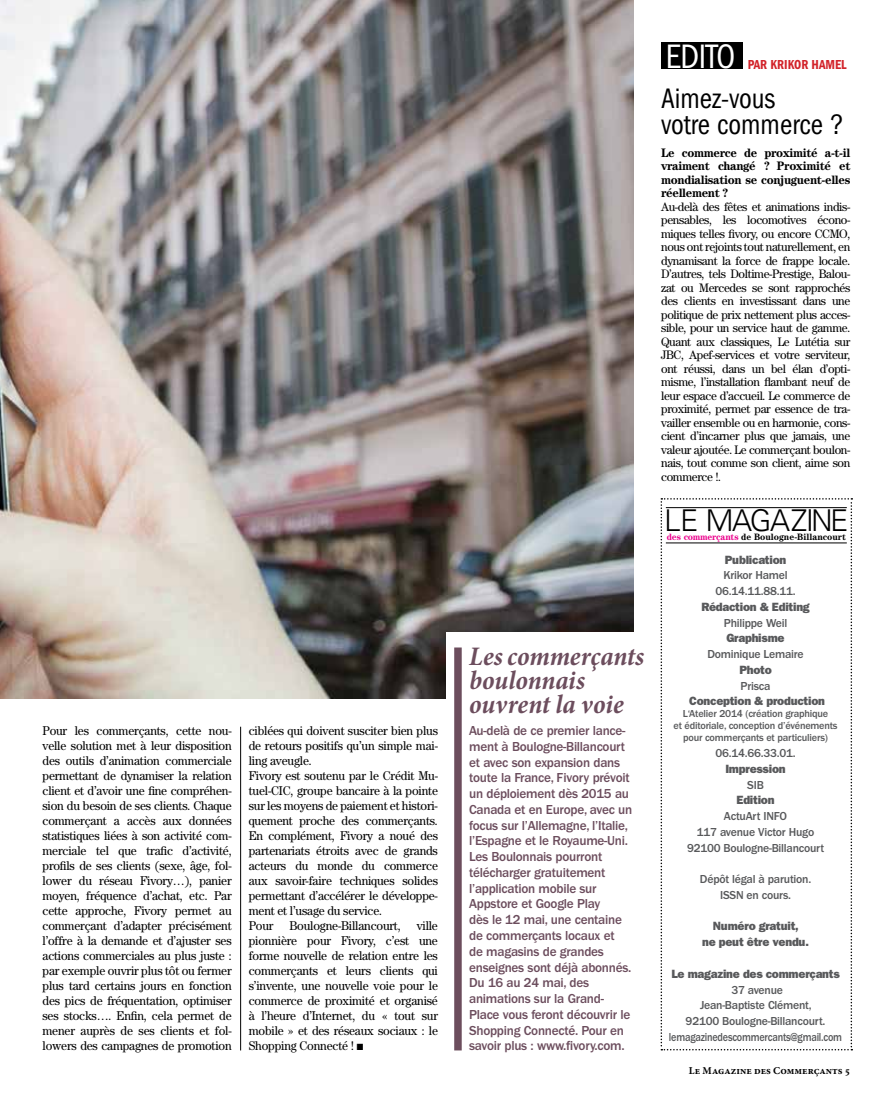
<style>
.page{position:relative;width:893px;height:1093px;background:#fff}
.page>*{position:absolute;margin:0;border:0;box-sizing:border-box;transform-origin:0 0}
.t1{font:condensed 35.1px "ITC Franklin Gothic Std";letter-spacing:-.015em;color:#fff;scale:.95 1}
.t2{font:300 30px "Univers LT";letter-spacing:-.06em;color:#000}
.t3{font:condensed 29.25px/25.5px "ITC Franklin Gothic Std";color:#000;scale:.95 1}
.t4{font:italic 700 condensed 27px/24px "Minion Pro";letter-spacing:-.005em;color:#6c4d5d}
.t5{font:500 13.5px/15.8px "ITC Franklin Gothic Std";letter-spacing:-.02em;color:#6c4d5d}
.t6{font:13.5px "ITC Franklin Gothic Std Dm Cd";color:#d2232a;scale:.95 1}
.t7{font:12.75px/15px "Century Std";letter-spacing:-.015em;color:#000;text-align:justify;scale:.94 1}
.t8{font:12.3px/13.5px "Century Std";letter-spacing:-.03em;color:#000;text-align:justify;scale:.96 1}
.t9{font:700 12.3px/13.5px "Century Std";letter-spacing:-.03em;color:#000;text-align:justify;scale:.96 1}
.t10{font:500 12px/15.8px "ITC Franklin Gothic Std";letter-spacing:-.02em;color:#58595b;text-align:center}
.t11{font:12px/15.8px "ITC Franklin Gothic Std Hvy";letter-spacing:-.02em;color:#58595b;text-align:center}
.t12{font:500 10.5px/12px "ITC Franklin Gothic Std";letter-spacing:-.02em;color:#58595b;text-align:center}
.t13{font:700 10.5px "Minion Pro";color:#000}
.t14{font:700 9.3px "Century Std";color:#000;scale:.96 1}
.s1{color:#ec008c}
</style>
<div class="page">
<img style="left:0;top:0;width:634px;height:698px">
<div style="left:446px;top:632px;width:198px;height:152px;background:#fff"></div>
<div style="left:454px;top:647px;width:8px;height:403px;background:#6c4d5d"></div>
<hr style="left:240px;top:727px;width:1px;height:323px;background:#000">
<svg style="left:661px;top:498px;width:191px;height:552px"></svg>
<div style="left:661px;top:42px;width:81px;height:27px;background:#000"></div>
<p class="t7" style="left:43px;top:723px;width:203px">Pour les commerçants, cette nou&shy;velle solution met à leur disposition des outils d’animation commerciale permettant de dynamiser la relation client et d’avoir une fine compréhen&shy;sion du besoin de ses clients. Chaque commerçant a accès aux données statistiques liées à son activité com&shy;merciale tel que trafic d’activité, profils de ses clients (sexe, âge, fol&shy;lower du réseau Fivory…), panier moyen, fréquence d’achat, etc. Par cette approche, Fivory permet au commerçant d’adapter précisément l’offre à la demande et d’ajuster ses actions commerciales au plus juste : par exemple ouvrir plus tôt ou fermer plus tard certains jours en fonction des pics de fréquentation, optimiser ses stocks…. Enfin, cela permet de mener auprès de ses clients et fol&shy;lowers des campagnes de promotion</p>
<p class="t7" style="left:249px;top:723px;width:203px;text-align:left">ciblées qui doivent susciter bien plus de retours positifs qu’un simple mai&shy;ling aveugle.<br>Fivory est soutenu par le Crédit Mu&shy;tuel-CIC, groupe bancaire à la pointe sur les moyens de paiement et histori&shy;quement proche des commerçants.<br>En complément, Fivory a noué des partenariats étroits avec de grands acteurs du monde du commerce aux savoir-faire techniques solides permettant d’accélérer le développe&shy;ment et l’usage du service.<br>Pour Boulogne-Billancourt, ville pionnière pour Fivory, c’est une forme nouvelle de relation entre les commerçants et leurs clients qui s’invente, une nouvelle voie pour le commerce de proximité et organisé à l’heure d’Internet, du « tout sur mobile » et des réseaux sociaux : le Shopping Connecté ! ■</p>
<h3 class="t4" style="left:469px;top:644px;width:177px">Les commerçants boulonnais ouvrent la voie</h3>
<p class="t5" style="left:469px;top:723px;width:165px">Au-delà de ce premier lance&shy;ment à Boulogne-Billancourt et avec son expansion dans toute la France, Fivory prévoit un déploiement dès 2015 au<br>Canada et en Europe, avec un focus sur l’Allemagne, l’Italie, l’Espagne et le Royaume-Uni.<br>Les Boulonnais pourront télécharger gratuitement l’application mobile sur<br>Appstore et Google Play<br>dès le 12 mai, une centaine de commerçants locaux et<br>de magasins de grandes enseignes sont déjà abonnés.<br>Du 16 au 24 mai, des animations sur la Grand-<br>Place vous feront découvrir le<br>Shopping Connecté. Pour en savoir plus : www.fivory.com.</p>
<h1 class="t1" style="left:666px;top:36px;width:75px">EDITO</h1>
<p class="t6" style="left:748px;top:57px;width:106px">PAR KRIKOR HAMEL</p>
<h3 class="t3" style="left:661px;top:86px;width:194px">Aimez-vous<br>votre commerce ?</h3>
<p class="t9" style="left:661px;top:146px;width:199px">Le commerce de proximité a-t-il vraiment changé ? Proximité et mondialisation se conjuguent-elles réellement ?</p>
<p class="t8" style="left:661px;top:200px;width:199px">Au-delà des fêtes et animations indis&shy;pensables, les locomotives écono&shy;miques telles fivory, ou encore CCMO, nous ont rejoints tout naturellement, en dynamisant la force de frappe locale.<br>D’autres, tels Doltime-Prestige, Balou&shy;zat ou Mercedes se sont rapprochés des clients en investissant dans une politique de prix nettement plus acces&shy;sible, pour un service haut de gamme.<br>Quant aux classiques, Le Lutétia sur JBC, Apef-services et votre serviteur, ont réussi, dans un bel élan d’opti&shy;misme, l’installation flambant neuf de leur espace d’accueil. Le commerce de proximité, permet par essence de tra&shy;vailler ensemble ou en harmonie, cons&shy;cient d’incarner plus que jamais, une valeur ajoutée. Le commerçant boulon&shy;nais, tout comme son client, aime son commerce !.</p>
<h2 class="t2" style="left:664px;top:502px;width:186px">LE MAGAZINE</h2>
<p class="t14" style="left:667px;top:531px;width:188px"><span class="s1">des commerçants</span> de Boulogne-Billancourt</p>
<p class="t11" style="left:725px;top:552px;width:63px">Publication</p>
<p class="t10" style="left:715px;top:568px;width:82px">Krikor Hamel<br>06.14.11.88.11.</p>
<p class="t11" style="left:701px;top:599px;width:110px">Rédaction &amp; Editing</p>
<p class="t10" style="left:724px;top:615px;width:65px">Philippe Weil</p>
<p class="t11" style="left:726px;top:630px;width:60px">Graphisme</p>
<p class="t10" style="left:707px;top:646px;width:98px">Dominique Lemaire</p>
<p class="t11" style="left:739px;top:662px;width:34px">Photo</p>
<p class="t10" style="left:741px;top:678px;width:31px">Prisca</p>
<p class="t11" style="left:689px;top:693px;width:137px">Conception &amp; production</p>
<p class="t12" style="left:673px;top:708px;width:166px">L‘Atelier 2014 (création graphique<br>et éditoriale, conception d’événements pour commerçants et particuliers)</p>
<p class="t10" style="left:715px;top:745px;width:82px">06.14.66.33.01.</p>
<p class="t11" style="left:725px;top:761px;width:62px">Impression</p>
<p class="t10" style="left:747px;top:777px;width:18px">SIB</p>
<p class="t11" style="left:736px;top:792px;width:40px">Edition</p>
<p class="t10" style="left:687px;top:808px;width:139px">ActuArt INFO<br>117 avenue Victor Hugo<br>92100 Boulogne-Billancourt</p>
<p class="t10" style="left:700px;top:871px;width:113px">Dépôt légal à parution.<br>ISSN en cours.</p>
<p class="t11" style="left:702px;top:918px;width:108px">Numéro gratuit,<br>ne peut être vendu.</p>
<p class="t11" style="left:671px;top:966px;width:170px">Le magazine des commerçants</p>
<p class="t10" style="left:669px;top:982px;width:175px">37 avenue<br>Jean-Baptiste Clément,<br>92100 Boulogne-Billancourt. lemagazinedescommercants@gmail.com</p>
<p class="t13" style="left:689px;top:1063px;width:163px">Le Magazine des Commerçants 5</p>
</div>
